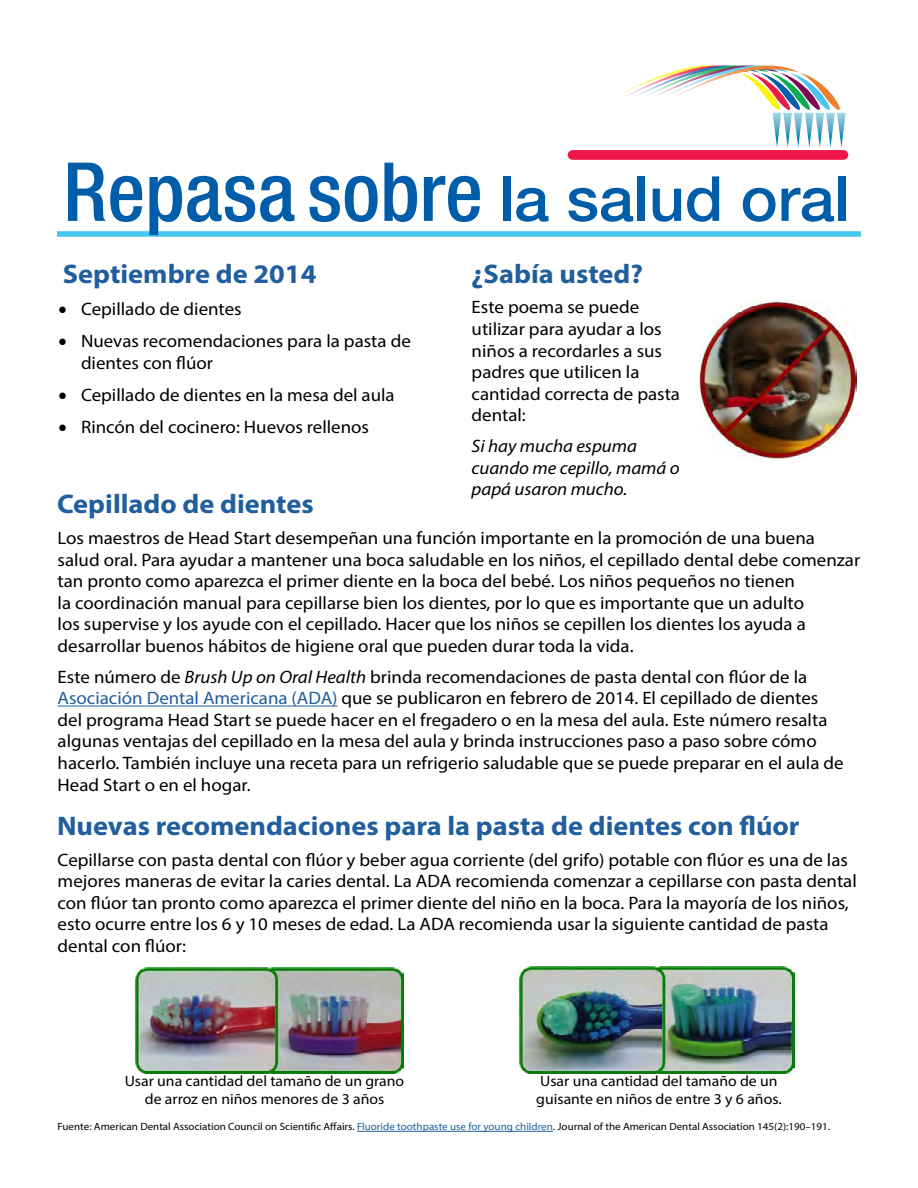
<style>
.page{position:relative;width:918px;height:1188px;background:#fff}
.page>*{position:absolute;margin:0;border:0;box-sizing:border-box;transform-origin:0 0}
.t1{font:500 condensed 81.6px "Helvetica Neue LT Std";color:#005daa}
.t2{font:700 27px "Myriad Pro";color:#215e9e;scale:1.05 1}
.t3{font:18px/21.6px "Myriad Pro";color:#000;scale:1.05 1}
.t4{font:italic 18px/21.6px "Myriad Pro";color:#000;scale:1.05 1}
.t5{font:15px/18px "Myriad Pro";color:#000;text-align:center;scale:1.05 1}
.t6{font:10.5px "Myriad Pro";color:#000;scale:1.05 1}
.s1{font-stretch:normal;font-size:62.25px}
.s2{font-style:italic}
.s3{color:#215e9e}
</style>
<div class="page">
<hr style="left:58px;top:706px;width:279px;height:1px;background:#215e9e">
<hr style="left:357px;top:1131px;width:196px;height:1px;background:#215e9e">
<div style="left:57px;top:231px;width:804px;height:6px;background:#47c7ef"></div>
<div style="left:573px;top:150px;width:270px;height:10px;background:#ef1748"></div>
<svg style="left:615px;top:65px;width:231px;height:82px"></svg>
<img style="left:699px;top:301px;width:158px;height:158px">
<img style="left:136px;top:968px;width:267px;height:105px">
<img style="left:520px;top:966px;width:275px;height:107px">
<h1 class="t1" style="left:63px;top:143px;width:788px">Repasa sobre <span class="s1">la salud oral</span></h1>
<h2 class="t2" style="left:63px;top:256px;width:243px">Septiembre de 2014</h2>
<p class="t3" style="left:58px;top:298px;width:176px">• Cepillado de dientes</p>
<p class="t3" style="left:81px;top:330px;width:316px;text-indent:-22px">• Nuevas recomendaciones para la pasta de dientes con flúor</p>
<p class="t3" style="left:58px;top:384px;width:322px">• Cepillado de dientes en la mesa del aula</p>
<p class="t3" style="left:58px;top:416px;width:297px">• Rincón del cocinero: Huevos rellenos</p>
<h2 class="t2" style="left:471px;top:256px;width:165px">¿Sabía usted?</h2>
<p class="t3" style="left:472px;top:296px;width:200px">Este poema se puede utilizar para ayudar a los niños a recordarles a sus padres que utilicen la cantidad correcta de pasta dental:</p>
<p class="t4" style="left:472px;top:435px;width:200px">Si hay mucha espuma cuando me cepillo, mamá o papá usaron mucho.</p>
<h2 class="t2" style="left:57px;top:487px;width:246px">Cepillado de dientes</h2>
<p class="t3" style="left:58px;top:527px;width:766px">Los maestros de Head Start desempeñan una función importante en la promoción de una buena salud oral. Para ayudar a mantener una boca saludable en los niños, el cepillado dental debe comenzar tan pronto como aparezca el primer diente en la boca del bebé. Los niños pequeños no tienen<br>la coordinación manual para cepillarse bien los dientes, por lo que es importante que un adulto<br>los supervise y los ayude con el cepillado. Hacer que los niños se cepillen los dientes los ayuda a desarrollar buenos hábitos de higiene oral que pueden durar toda la vida.</p>
<p class="t3" style="left:58px;top:666px;width:750px">Este número de <span class="s2">Brush Up on Oral Health</span> brinda recomendaciones de pasta dental con flúor de la <span class="s3">Asociación Dental Americana (ADA)</span> que se publicaron en febrero de 2014. El cepillado de dientes del programa Head Start se puede hacer en el fregadero o en la mesa del aula. Este número resalta algunas ventajas del cepillado en la mesa del aula y brinda instrucciones paso a paso sobre cómo hacerlo. También incluye una receta para un refrigerio saludable que se puede preparar en el aula de Head Start o en el hogar.</p>
<h2 class="t2" style="left:57px;top:808px;width:709px">Nuevas recomendaciones para la pasta de dientes con flúor</h2>
<p class="t3" style="left:58px;top:849px;width:763px">Cepillarse con pasta dental con flúor y beber agua corriente (del grifo) potable con flúor es una de las mejores maneras de evitar la caries dental. La ADA recomienda comenzar a cepillarse con pasta dental con flúor tan pronto como aparezca el primer diente del niño en la boca. Para la mayoría de los niños, esto ocurre entre los 6 y 10 meses de edad. La ADA recomienda usar la siguiente cantidad de pasta dental con flúor:</p>
<p class="t5" style="left:125px;top:1072px;width:268px">Usar una cantidad del tamaño de un grano de arroz en niños menores de 3 años</p>
<p class="t5" style="left:536px;top:1072px;width:235px;text-align:left">Usar una cantidad del tamaño de un guisante en niños de entre 3 y 6 años.</p>
<p class="t6" style="left:58px;top:1120px;width:737px">Fuente: American Dental Association Council on Scientific Affairs. <span class="s3">Fluoride toothpaste use for young children</span>. Journal of the American Dental Association 145(2):190–191.</p>
</div>
